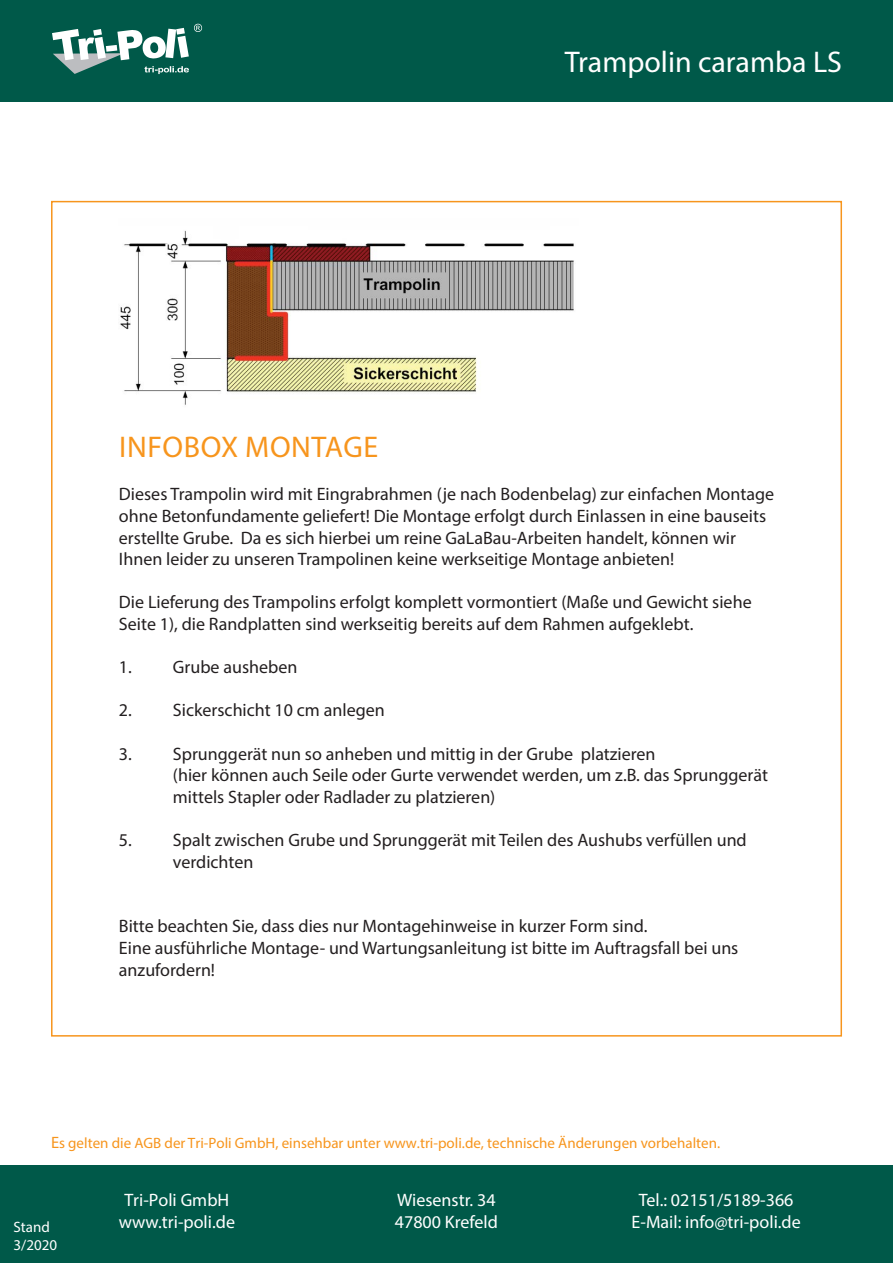
<style>
.page{position:relative;width:893px;height:1263px;background:#fff}
.page>*{position:absolute;margin:0;border:0;box-sizing:border-box;transform-origin:0 0}
.t1{font:30px "Myriad Pro";color:#fff}
.t2{font:30px "Myriad Pro";letter-spacing:.02em;color:#f7951d}
.t3{font:18px/21.6px "Myriad Pro";color:#231f20}
.t4{font:18px/21.6px "Myriad Pro";color:#fff;text-align:center}
.t5{font:15px "Myriad Pro";color:#f7951d}
.t6{font:15px "Myriad Pro";color:#fff}
.s1{font-size:16.5px}
</style>
<div class="page">
<div style="left:0;top:1165px;width:893px;height:98px;background:#005949"></div>
<div style="left:0;top:0;width:893px;height:102px;background:#005949"></div>
<svg style="left:52px;top:24px;width:150px;height:50px"></svg>
<img style="left:120px;top:230px;width:454px;height:175px">
<p class="t1" style="left:565px;top:43px;width:279px">Trampolin caramba LS</p>
<p class="t2" style="left:119px;top:429px;width:260px">INFOBOX MONTAGE</p>
<p class="t3" style="left:119px;top:483px;width:657px">Dieses Trampolin wird mit Eingrabrahmen (je nach Bodenbelag) zur einfachen Montage ohne Betonfundamente geliefert! Die Montage erfolgt durch Einlassen in eine bauseits erstellte Grube. Da es sich hierbei um reine GaLaBau-Arbeiten handelt, können wir Ihnen leider zu unseren Trampolinen keine werkseitige Montage anbieten!</p>
<p class="t3" style="left:119px;top:591px;width:634px">Die Lieferung des Trampolins erfolgt komplett vormontiert (Maße und Gewicht siehe<br>Seite 1), die Randplatten sind werkseitig bereits auf dem Rahmen aufgeklebt.</p>
<p class="t3" style="left:119px;top:656px;width:180px">1. Grube ausheben</p>
<p class="t3" style="left:119px;top:699px;width:267px">2. Sickerschicht 10 cm anlegen</p>
<p class="t3" style="left:173px;top:742px;width:596px;text-indent:-54px">3. Sprunggerät nun so anheben und mittig in der Grube platzieren<br>(hier können auch Seile oder Gurte verwendet werden, um z.B. das Sprunggerät mittels Stapler oder Radlader zu platzieren)</p>
<p class="t3" style="left:173px;top:829px;width:575px;text-indent:-54px">5. Spalt zwischen Grube und Sprunggerät mit Teilen des Aushubs verfüllen und verdichten</p>
<p class="t3" style="left:119px;top:915px;width:530px">Bitte beachten Sie, dass dies nur Montagehinweise in kurzer Form sind.</p>
<p class="t3" style="left:119px;top:937px;width:621px">Eine ausführliche Montage- und Wartungsanleitung ist bitte im Auftragsfall bei uns anzufordern!</p>
<p class="t5" style="left:51px;top:1133px;width:671px"><span class="s1">E</span>s gelten die AGB der Tri-Poli GmbH, einsehbar unter www.tri-poli.de, technische Änderungen vorbehalten.</p>
<p class="t4" style="left:119px;top:1189px;width:118px">Tri-Poli GmbH www.tri-poli.de</p>
<p class="t4" style="left:395px;top:1189px;width:105px;text-align:left">Wiesenstr. 34<br>47800 Krefeld</p>
<p class="t4" style="left:639px;top:1189px;width:156px">Tel.: 02151/5189-366</p>
<p class="t6" style="left:14px;top:1217px;width:38px">Stand</p>
<p class="t4" style="left:632px;top:1211px;width:171px">E-Mail: info@tri-poli.de</p>
<p class="t6" style="left:14px;top:1235px;width:45px">3/2020</p>
</div>
